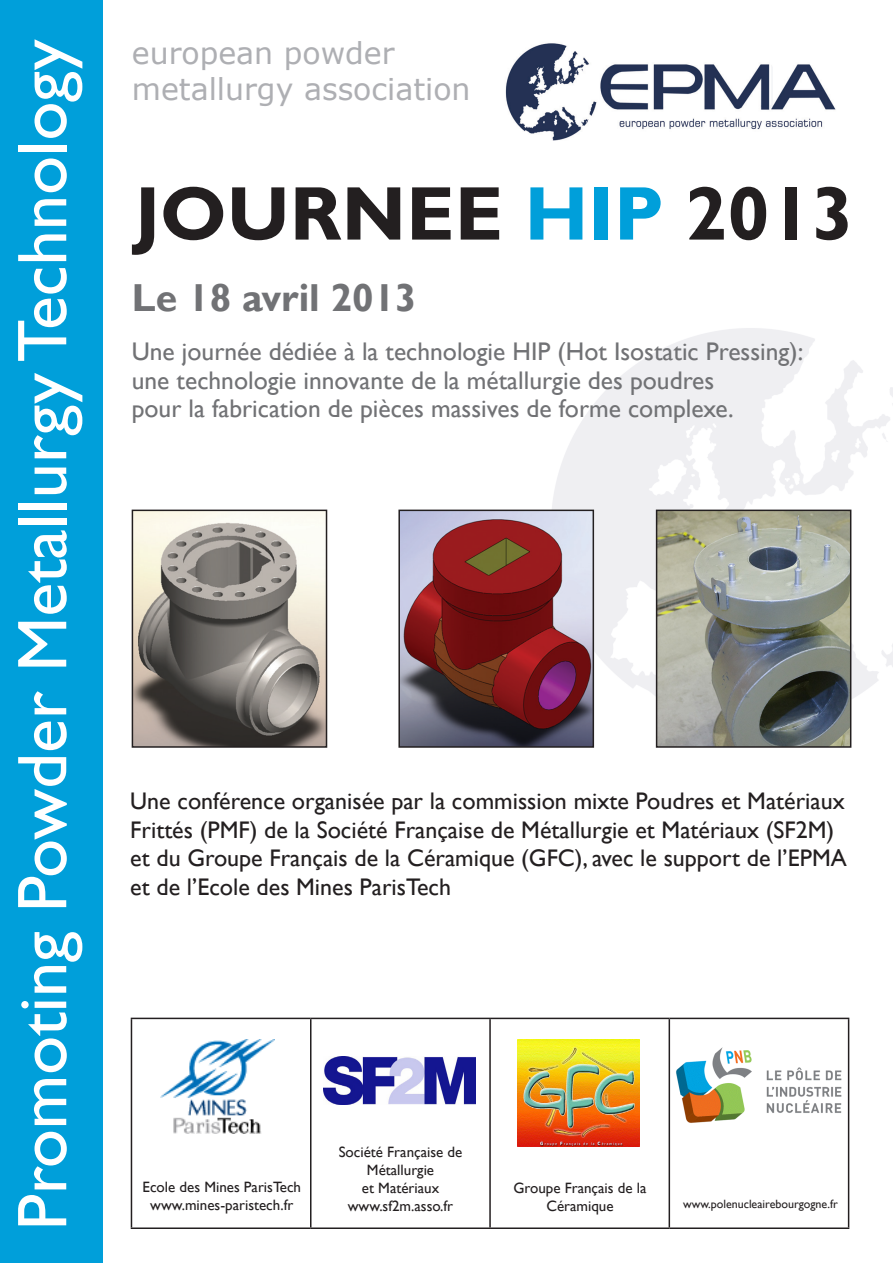
<style>
.page{position:relative;width:893px;height:1263px;background:#fff}
.page>*{position:absolute;margin:0;border:0;box-sizing:border-box;transform-origin:0 0}
.t1{font:700 76.5px "Gill Sans";color:#231f20}
.t2{font:70.5px "Gill Sans";color:#fff}
.t3{font:700 39px "Gill Sans";color:#717275}
.t4{font:30px "MS Reference Sans Serif";color:#aeafb3}
.t5{font:25.5px "Gill Sans";color:#717275}
.t6{font:24px/28.5px "Gill Sans";color:#231f20}
.t7{font:15px/18px "Gill Sans";color:#231f20;text-align:center}
.t8{font:12px "Gill Sans";color:#231f20}
.s1{color:#009fda}
</style>
<div class="page">
<hr style="left:131px;top:1018px;width:180px;height:1px;background:#231f20">
<hr style="left:131px;top:1019px;width:1px;height:208px;background:#231f20">
<hr style="left:311px;top:1018px;width:179px;height:1px;background:#231f20">
<hr style="left:310px;top:1019px;width:1px;height:208px;background:#231f20">
<hr style="left:490px;top:1018px;width:179px;height:1px;background:#231f20">
<hr style="left:489px;top:1019px;width:2px;height:208px;background:#231f20">
<hr style="left:669px;top:1018px;width:180px;height:1px;background:#231f20">
<hr style="left:669px;top:1019px;width:1px;height:208px;background:#231f20">
<hr style="left:848px;top:1019px;width:1px;height:208px;background:#231f20">
<hr style="left:131px;top:1227px;width:180px;height:2px;background:#231f20">
<hr style="left:311px;top:1227px;width:179px;height:2px;background:#231f20">
<hr style="left:490px;top:1227px;width:179px;height:2px;background:#231f20">
<hr style="left:669px;top:1227px;width:180px;height:2px;background:#231f20">
<div style="left:0;top:0;width:102px;height:1263px;background:#009fda"></div>
<img style="left:539px;top:328px;width:354px;height:416px">
<img style="left:505px;top:43px;width:331px;height:98px">
<img style="left:160px;top:1039px;width:114px;height:95px">
<img style="left:324px;top:1057px;width:151px;height:47px">
<img style="left:517px;top:1040px;width:122px;height:107px">
<img style="left:135px;top:513px;width:189px;height:232px">
<div style="left:132px;top:510px;width:195px;height:238px;border:2px solid #231f20"></div>
<img style="left:401px;top:513px;width:190px;height:232px">
<div style="left:398px;top:510px;width:196px;height:238px;border:2px solid #231f20"></div>
<img style="left:659px;top:513px;width:189px;height:232px">
<div style="left:656px;top:510px;width:195px;height:238px;border:2px solid #231f20"></div>
<img style="left:676px;top:1047px;width:166px;height:76px">
<p class="t2" style="left:2px;top:1230px;width:1192px;rotate:-90deg">Promoting Powder Metallurgy Technology</p>
<p class="t4" style="left:132px;top:34px;width:264px">european powder</p>
<p class="t4" style="left:132px;top:70px;width:340px">metallurgy association</p>
<p class="t1" style="left:134px;top:168px;width:721px">JOURNEE <span class="s1">HIP</span> 2013</p>
<p class="t3" style="left:132px;top:274px;width:287px">Le 18 avril 2013</p>
<p class="t5" style="left:132px;top:337px;width:673px">Une journée dédiée à la technologie HIP (Hot Isostatic Pressing):</p>
<p class="t5" style="left:132px;top:365px;width:584px">une technologie innovante de la métallurgie des poudres</p>
<p class="t5" style="left:132px;top:394px;width:604px">pour la fabrication de pièces massives de forme complexe.</p>
<p class="t6" style="left:130px;top:787px;width:718px">Une conférence organisée par la commission mixte Poudres et Matériaux Frittés (PMF) de la Société Française de Métallurgie et Matériaux (SF2M) et du Groupe Français de la Céramique (GFC), avec le support de l’EPMA et de l’Ecole des Mines ParisTech</p>
<p class="t7" style="left:143px;top:1178px;width:160px">Ecole des Mines ParisTech</p>
<p class="t7" style="left:150px;top:1196px;width:145px">www.mines-paristech.fr</p>
<p class="t7" style="left:339px;top:1144px;width:125px">Société Française de</p>
<p class="t7" style="left:367px;top:1162px;width:69px">Métallurgie</p>
<p class="t7" style="left:362px;top:1180px;width:79px">et Matériaux</p>
<p class="t7" style="left:348px;top:1198px;width:107px">www.sf2m.asso.fr</p>
<p class="t7" style="left:513px;top:1179px;width:135px">Groupe Français de la<br>Céramique</p>
<p class="t8" style="left:683px;top:1197px;width:156px">www.polenucleairebourgogne.fr</p>
</div>
